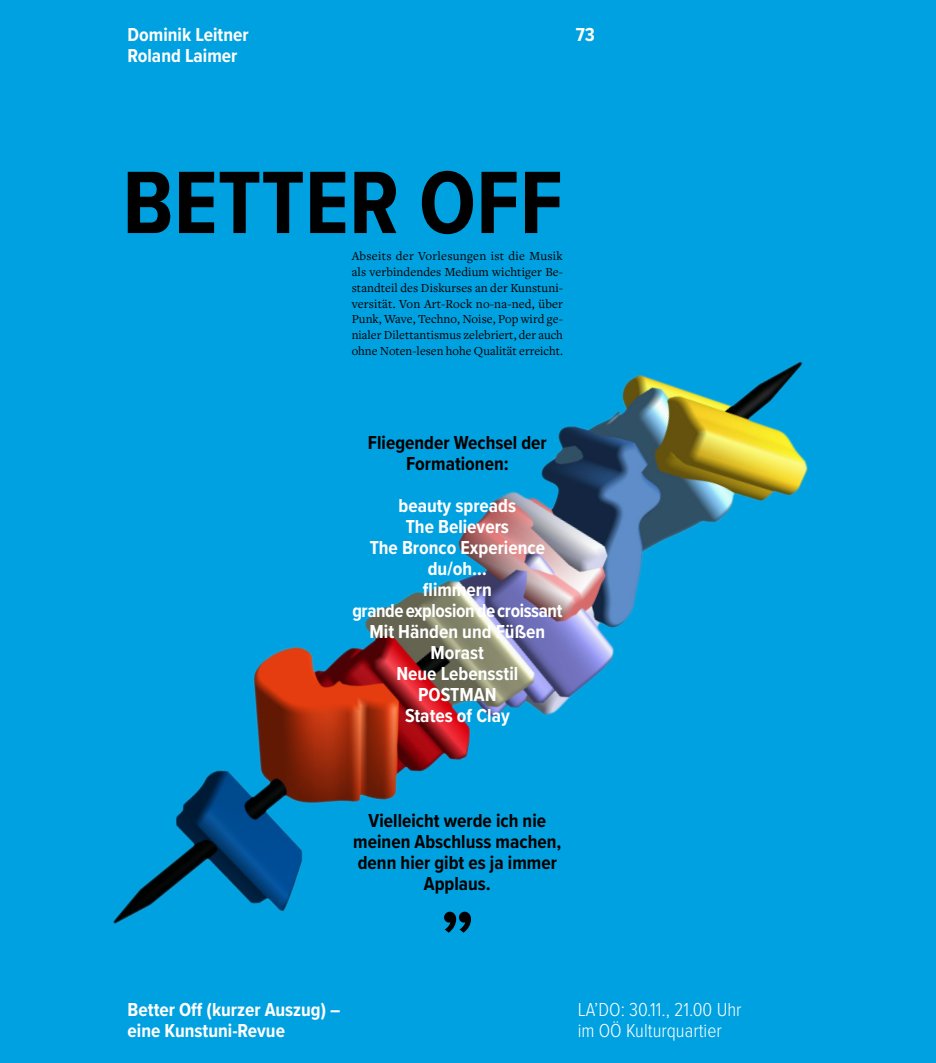
<style>
.page{position:relative;width:936px;height:1063px;background:#fff}
.page>*{position:absolute;margin:0;border:0;box-sizing:border-box;transform-origin:0 0}
.t1{font:700 91.8px "Proxima Nova Cond";color:#000}
.t2{font:700 75px "Proxima Nova Cond";color:#000}
.t3{font:700 19.5px/21px "Proxima Nova Cond";color:#fff}
.t4{font:700 19.5px/21px "Proxima Nova Cond";color:#000;text-align:center}
.t5{font:300 19.5px/21px "Proxima Nova Cond";color:#fff}
.t6{font:12.75px/15.8px "Freight Text Pro";color:#000;text-align:justify}
</style>
<div class="page">
<div style="left:1px;top:0;width:934px;height:1063px;background:#00a1e0"></div>
<img style="left:113px;top:361px;width:695px;height:563px">
<h3 class="t3" style="left:128px;top:24px;width:123px">Dominik Leitner<br>Roland Laimer</h3>
<h3 class="t3" style="left:575px;top:24px;width:21px">73</h3>
<h1 class="t1" style="left:122px;top:135px;width:442px">BETTER OFF</h1>
<p class="t6" style="left:351px;top:248px;width:213px">Abseits der Vorlesungen ist die Musik als verbindendes Medium wichtiger Be&shy;standteil des Diskurses an der Kunstuni&shy;versität. Von Art-Rock no-na-ned, über Punk, Wave, Techno, Noise, Pop wird ge&shy;nialer Dilettantismus zelebriert, der auch ohne Noten-lesen hohe Qualität erreicht.</p>
<h3 class="t4" style="left:368px;top:432px;width:180px">Fliegender Wechsel der<br>Formationen:</h3>
<h3 class="t3" style="left:352px;top:495px;width:211px;text-align:center">beauty spreads<br>The Believers<br>The Bronco Experience du/oh…<br>flimmern<br>grande explosion de croissant<br>Mit Händen und Füßen<br>Morast<br>Neue Lebensstil<br>POSTMAN<br>States of Clay</h3>
<h3 class="t4" style="left:353px;top:810px;width:210px">Vielleicht werde ich nie meinen Abschluss machen, denn hier gibt es ja immer<br>Applaus.</h3>
<h2 class="t2" style="left:440px;top:842px;width:35px">„</h2>
<h3 class="t3" style="left:128px;top:999px;width:214px">Better Off (kurzer Auszug) – eine Kunstuni-Revue</h3>
<h3 class="t5" style="left:577px;top:1000px;width:165px">LA’DO: 30.11., 21.00 Uhr im OÖ Kulturquartier</h3>
</div>
